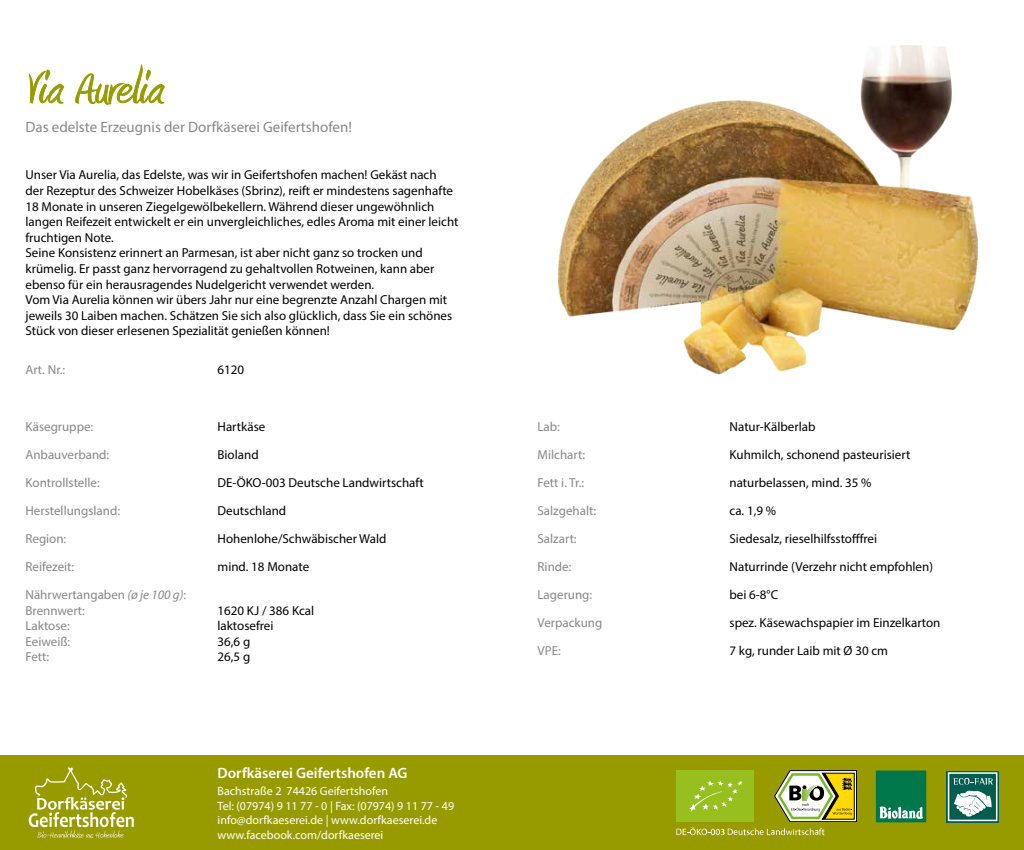
<style>
.page{position:relative;width:1024px;height:850px;background:#fff}
.page>*{position:absolute;margin:0;border:0;box-sizing:border-box;transform-origin:0 0}
.t1{font:55.7px "Amienne";color:#989b00}
.t2{font:15px "Myriad Pro";color:#878787}
.t3{font:600 15px "Myriad Pro";color:#fff}
.t4{font:13px/28px "Myriad Pro";color:#000}
.t5{font:13px/28px "Myriad Pro";color:#878787}
.t6{font:12px/14.4px "Myriad Pro";color:#fff}
.s1{font-style:italic}
</style>
<div class="page">
<div style="left:0;top:756px;width:1024px;height:94px;background:#989b00"></div>
<svg style="left:29px;top:767px;width:105px;height:71px"></svg>
<svg style="left:946px;top:771px;width:53px;height:52px"></svg>
<svg style="left:953px;top:778px;width:40px;height:7px"></svg>
<div style="left:948px;top:772px;width:49px;height:49px;border:2px solid #fff"></div>
<svg style="left:954px;top:791px;width:38px;height:26px"></svg>
<div style="left:876px;top:770px;width:50px;height:52px;background:#00774b"></div>
<svg style="left:880px;top:806px;width:43px;height:13px"></svg>
<svg style="left:676px;top:770px;width:181px;height:65px"></svg>
<svg style="left:29px;top:70px;width:35px;height:33px"></svg>
<svg style="left:75px;top:65px;width:90px;height:40px"></svg>
<img style="left:558px;top:45px;width:420px;height:330px">
<h1 class="t1" style="left:26px;top:64px;width:139px">Via Aurelia</h1>
<p class="t2" style="left:26px;top:118px;width:328px">Das edelste Erzeugnis der Dorfkäserei Geifertshofen!</p>
<p class="t4" style="left:26px;top:167px;width:434px;line-height:15.6px">Unser Via Aurelia, das Edelste, was wir in Geifertshofen machen! Gekäst nach<br>der Rezeptur des Schweizer Hobelkäses (Sbrinz), reift er mindestens sagenhafte 18 Monate in unseren Ziegelgewölbekellern. Während dieser ungewöhnlich langen Reifezeit entwickelt er ein unvergleichliches, edles Aroma mit einer leicht fruchtigen Note.<br>Seine Konsistenz erinnert an Parmesan, ist aber nicht ganz so trocken und krümelig. Er passt ganz hervorragend zu gehaltvollen Rotweinen, kann aber ebenso für ein herausragendes Nudelgericht verwendet werden.<br>Vom Via Aurelia können wir übers Jahr nur eine begrenzte Anzahl Chargen mit jeweils 30 Laiben machen. Schätzen Sie sich also glücklich, dass Sie ein schönes Stück von dieser erlesenen Spezialität genießen können!</p>
<p class="t5" style="left:26px;top:355px;width:41px">Art. Nr.:</p>
<p class="t4" style="left:218px;top:355px;width:28px">6120</p>
<p class="t5" style="left:26px;top:412px;width:162px">Käsegruppe:<br>Anbauverband:<br>Kontrollstelle:<br>Herstellungsland:<br>Region:<br>Reifezeit:<br>Nährwertangaben <span class="s1">(ø je 100 g)</span>:</p>
<p class="t5" style="left:26px;top:602px;width:61px;line-height:15.6px">Brennwert:<br>Laktose:<br>Eeiweiß:<br>Fett:</p>
<p class="t4" style="left:218px;top:412px;width:208px">Hartkäse<br>Bioland<br>DE-ÖKO-003 Deutsche Landwirtschaft<br>Deutschland<br>Hohenlohe/Schwäbischer Wald<br>mind. 18 Monate</p>
<p class="t4" style="left:218px;top:602px;width:98px;line-height:15.6px">1620 KJ / 386 Kcal laktosefrei<br>36,6 g<br>26,5 g</p>
<p class="t3" style="left:218px;top:764px;width:192px">Dorfkäserei Geifertshofen AG</p>
<p class="t6" style="left:218px;top:784px;width:238px">Bachstraße 2 74426 Geifertshofen<br>Tel: (07974) 9 11 77 - 0 | Fax: (07974) 9 11 77 - 49 info@dorfkaeserei.de | www.dorfkaeserei.de www.facebook.com/dorfkaeserei</p>
<p class="t5" style="left:538px;top:412px;width:66px">Lab:<br>Milchart:<br>Fett i. Tr.:<br>Salzgehalt:<br>Salzart:<br>Rinde:<br>Lagerung:<br>Verpackung<br>VPE:</p>
<p class="t4" style="left:730px;top:412px;width:212px">Natur-Kälberlab<br>Kuhmilch, schonend pasteurisiert naturbelassen, mind. 35 %<br>ca. 1,9 %<br>Siedesalz, rieselhilfsstofffrei<br>Naturrinde (Verzehr nicht empfohlen) bei 6-8°C<br>spez. Käsewachspapier im Einzelkarton<br>7 kg, runder Laib mit Ø 30 cm</p>
</div>
